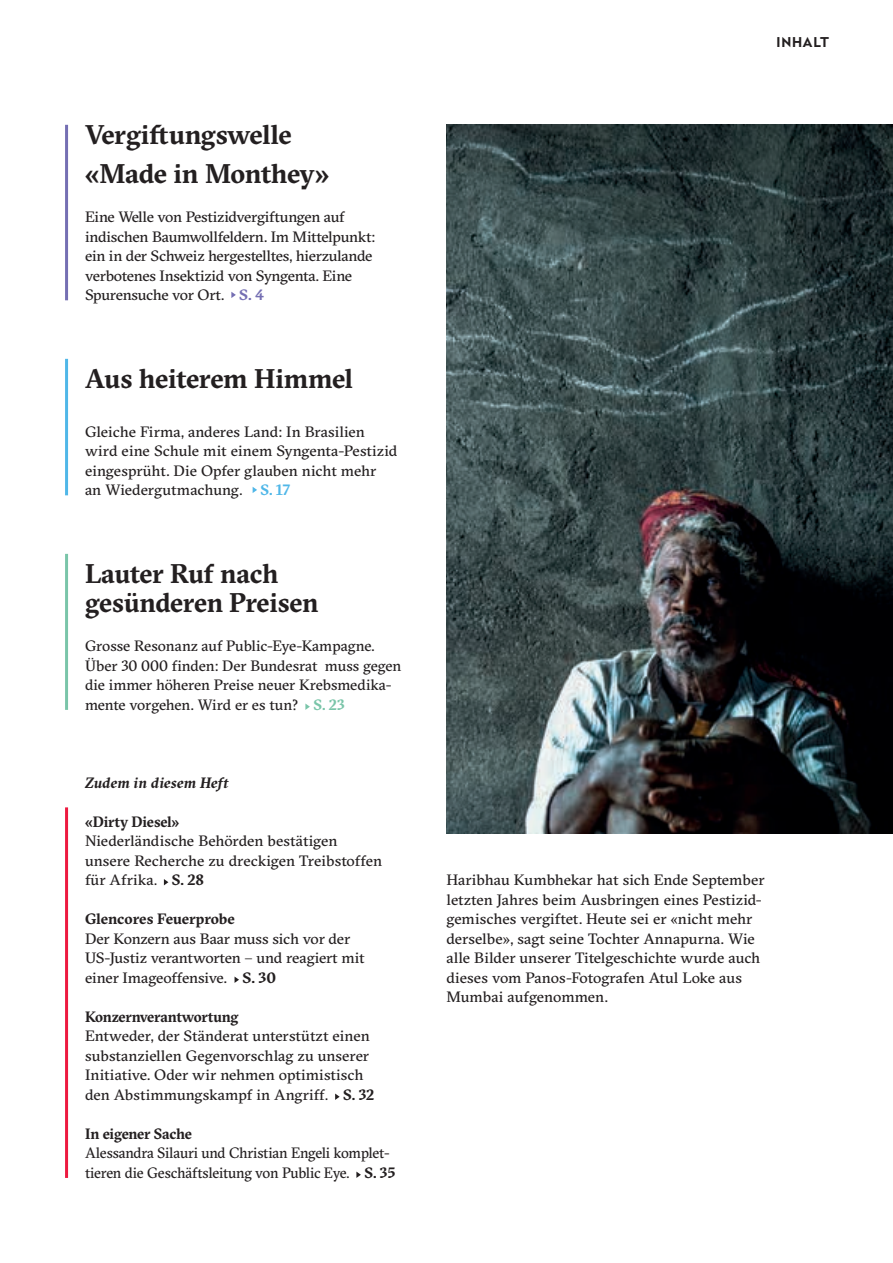
<style>
.page{position:relative;width:893px;height:1263px;background:#fff}
.page>*{position:absolute;margin:0;border:0;box-sizing:border-box;transform-origin:0 0}
.t1{font:700 27px/39px "GT Sectra";letter-spacing:-.015em;color:#231f20}
.t2{font:15px/19.5px "GT Sectra";letter-spacing:-.005em;color:#231f20}
.t3{font:700 15px "GT Sectra";letter-spacing:-.01em;color:#231f20}
.t4{font:italic 700 15px "GT Sectra";color:#231f20}
.t5{font:700 13.5px "Radikal";letter-spacing:.055em;color:#231f20}
.s1{font-weight:700;color:#756fb3}
.s2{font-weight:700;color:#50b7e8}
.s3{font-weight:700;color:#7ac5a9}
.s4{font-weight:700}
</style>
<div class="page">
<svg style="left:231px;top:292px;width:5px;height:6px"></svg>
<svg style="left:253px;top:487px;width:4px;height:6px"></svg>
<svg style="left:305px;top:703px;width:5px;height:7px"></svg>
<svg style="left:164px;top:879px;width:4px;height:6px"></svg>
<svg style="left:235px;top:977px;width:4px;height:6px"></svg>
<svg style="left:335px;top:1093px;width:5px;height:7px"></svg>
<svg style="left:356px;top:1171px;width:5px;height:7px"></svg>
<hr style="left:65px;top:125px;width:3px;height:175px;background:#756fb3">
<hr style="left:65px;top:359px;width:3px;height:136px;background:#50b7e8">
<hr style="left:65px;top:554px;width:3px;height:156px;background:#7ac5a9">
<hr style="left:65px;top:807px;width:3px;height:371px;background:#ed1a40">
<img style="left:446px;top:125px;width:447px;height:708px">
<h1 class="t1" style="left:85px;top:115px;width:246px">Vergiftungswelle «Made in Monthey»</h1>
<p class="t2" style="left:85px;top:207px;width:292px">Eine Welle von Pestizidvergiftungen auf indischen Baumwollfeldern. Im Mittelpunkt: ein in der Schweiz hergestelltes, hierzulande verbotenes Insektizid von Syngenta. Eine Spurensuche vor Ort. <span class="s1">S. 4</span></p>
<h1 class="t1" style="left:85px;top:359px;width:269px">Aus heiterem Himmel</h1>
<p class="t2" style="left:85px;top:422px;width:314px">Gleiche Firma, anderes Land: In Brasilien wird eine Schule mit einem Syngenta-Pestizid eingesprüht. Die Opfer glauben nicht mehr<br>an Wiedergutmachung. <span class="s2">S. 17</span></p>
<h1 class="t1" style="left:85px;top:558px;width:235px;line-height:29.2px">Lauter Ruf nach gesünderen Preisen</h1>
<p class="t2" style="left:85px;top:636px;width:318px">Grosse Resonanz auf Public-Eye-Kampagne.<br>Über 30 000 finden: Der Bundesrat muss gegen die immer höheren Preise neuer Krebsmedika&shy;mente vorgehen. Wird er es tun? <span class="s3">S. 23</span></p>
<p class="t4" style="left:85px;top:773px;width:145px">Zudem in diesem Heft</p>
<p class="t3" style="left:85px;top:812px;width:96px">«Dirty Diesel»</p>
<p class="t2" style="left:85px;top:831px;width:299px">Niederländische Behörden bestätigen unsere Recherche zu dreckigen Treibstoffen für Afrika. <span class="s4">S. 28</span></p>
<p class="t3" style="left:85px;top:909px;width:151px">Glencores Feuerprobe</p>
<p class="t2" style="left:85px;top:929px;width:281px">Der Konzern aus Baar muss sich vor der<br>US-Justiz verantworten – und reagiert mit einer Imageoffensive. <span class="s4">S. 30</span></p>
<p class="t3" style="left:85px;top:1007px;width:155px">Konzernverantwortung</p>
<p class="t2" style="left:85px;top:1026px;width:291px">Entweder, der Ständerat unterstützt einen substanziellen Gegenvorschlag zu unserer Initiative. Oder wir nehmen optimistisch den Abstimmungskampf in Angriff. <span class="s4">S. 32</span></p>
<p class="t3" style="left:85px;top:1124px;width:108px">In eigener Sache</p>
<p class="t2" style="left:85px;top:1143px;width:312px">Alessandra Silauri und Christian Engeli komplet&shy;tieren die Geschäftsleitung von Public Eye. <span class="s4">S. 35</span></p>
<p class="t5" style="left:776px;top:32px;width:54px">INHALT</p>
<p class="t2" style="left:446px;top:870px;width:320px">Haribhau Kumbhekar hat sich Ende September letzten Jahres beim Ausbringen eines Pestizid&shy;gemisches vergiftet. Heute sei er «nicht mehr derselbe», sagt seine Tochter Annapurna. Wie alle Bilder unserer Titelgeschichte wurde auch dieses vom Panos-Fotografen Atul Loke aus Mumbai aufgenommen.</p>
</div>
